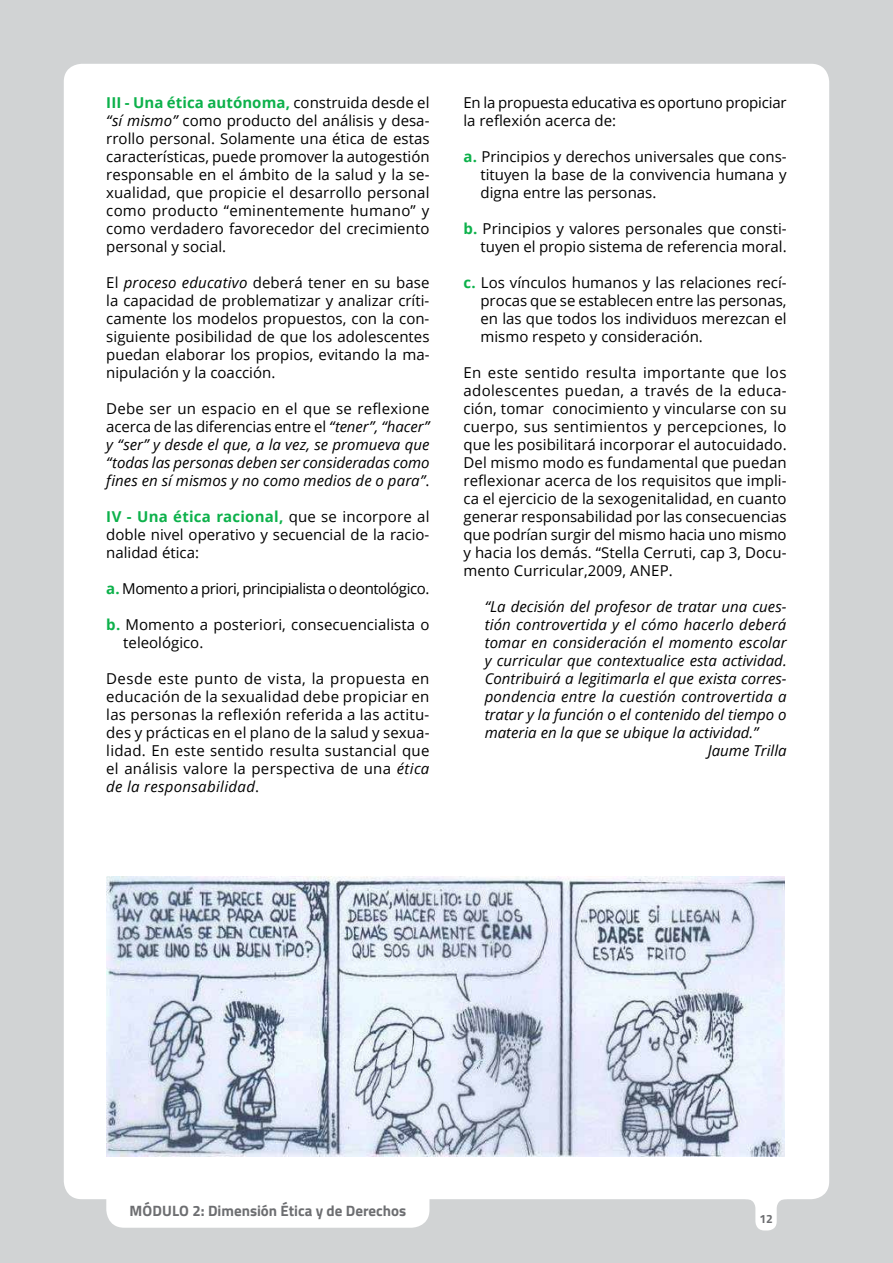
<style>
.page{position:relative;width:893px;height:1263px;background:#d1d3d4}
.page>*{position:absolute;margin:0;border:0;box-sizing:border-box;transform-origin:0 0}
.t1{font:15px/18px "Open Sans";color:#000;text-align:justify}
.t2{font:italic 15px/18px "Open Sans";letter-spacing:.005em;color:#000;text-align:justify}
.t3{font:15px "Open Sans";letter-spacing:-.03em;color:#000}
.t4{font:700 15px "Titillium Web";color:#6d6e71}
.t5{font:700 12px "Titillium Web";color:#6d6e71}
.s1{font-weight:700;color:#0db14b}
.s2{font-style:italic}
.s3{font-style:normal}
</style>
<div class="page">
<div style="left:64px;top:64px;width:765px;height:1135px;background:#fff;border-radius:18px"></div>
<div style="left:106px;top:1174px;width:323px;height:54px;background:#fff;border-radius:18px"></div>
<svg style="left:745px;top:1199px;width:42px;height:31px"></svg>
<img style="left:106px;top:876px;width:678px;height:281px">
<p class="t1" style="left:106px;top:93px;width:325px"><span class="s1">III - U na ética autónoma,</span> construida desde el <span class="s2">“sí mismo”</span> como producto del análisis y desa&shy;rrollo personal. Solamente una ética de estas características, puede promover la autogestión responsable en el ámbito de la salud y la se&shy;xualidad, que propicie el desarrollo personal como producto “eminentemente humano” y como verdadero favorecedor del crecimiento personal y social.</p>
<p class="t1" style="left:106px;top:273px;width:325px">El <span class="s2">proceso educativo</span> deberá tener en su base la capacidad de problematizar y analizar críti&shy;camente los modelos propuestos, con la con&shy;siguiente posibilidad de que los adolescentes puedan elaborar los propios, evitando la ma&shy;nipulación y la coacción.</p>
<p class="t2" style="left:106px;top:399px;width:325px"><span class="s3">Debe ser un espacio en el que se reflexione acerca de las diferencias entre el</span> “tener”, “hacer” y “ser” y desde el que, a la vez, se promueva que “todas las personas deben ser consideradas como fines en sí mismos y no como medios de o para”<span class="s3">.</span></p>
<p class="t1" style="left:106px;top:507px;width:325px"><span class="s1">IV - U na ética racional,</span> que se incorpore al doble nivel operativo y secuencial de la racio&shy;nalidad ética:</p>
<p class="t3" style="left:106px;top:578px;width:325px"><span class="s1">a.</span> Momento a priori, principialista o deontológico.</p>
<p class="t1" style="left:123px;top:615px;width:308px;text-indent:-17px"><span class="s1">b.</span> Momento a posteriori, consecuencialista o teleológico.</p>
<p class="t1" style="left:106px;top:669px;width:325px">Desde este punto de vista, la propuesta en educación de la sexualidad debe propiciar en las personas la reflexión referida a las actitu&shy;des y prácticas en el plano de la salud y sexua&shy;lidad. En este sentido resulta sustancial que el análisis valore la perspectiva de una <span class="s2">ética de la responsabilidad</span>.</p>
<p class="t1" style="left:463px;top:93px;width:325px">En la propuesta educativa es oportuno propiciar la reflexión acerca de:</p>
<p class="t1" style="left:480px;top:147px;width:308px;text-indent:-17px"><span class="s1">a.</span> Principios y derechos universales que cons&shy;tituyen la base de la convivencia humana y digna entre las personas.</p>
<p class="t1" style="left:463px;top:219px;width:325px;text-align:right"><span class="s1">b.</span> Principios y valores personales que consti&shy;tuyen el propio sistema de referencia moral.</p>
<p class="t1" style="left:480px;top:273px;width:308px;text-indent:-17px"><span class="s1">c.</span> Los vínculos humanos y las relaciones recí&shy;procas que se establecen entre las personas, en las que todos los individuos merezcan el mismo respeto y consideración.</p>
<p class="t1" style="left:463px;top:363px;width:325px">En este sentido resulta importante que los adolescentes puedan, a través de la educa&shy;ción, tomar conocimiento y vincularse con su cuerpo, sus sentimientos y percepciones, lo que les posibilitará incorporar el autocuidado.<br>Del mismo modo es fundamental que puedan reflexionar acerca de los requisitos que impli&shy;ca el ejercicio de la sexogenitalidad, en cuanto generar responsabilidad por las consecuencias que podrían surgir del mismo hacia uno mismo y hacia los demás. “Stella Cerruti, cap 3, Docu&shy;mento Curricular,2009, ANEP.</p>
<p class="t2" style="left:485px;top:597px;width:303px">“La decisión del profesor de tratar una cues-</p>
<p class="t2" style="left:485px;top:615px;width:303px">tión controvertida y el cómo hacerlo deberá</p>
<p class="t2" style="left:485px;top:633px;width:303px">tomar en consideración el momento escolar</p>
<p class="t2" style="left:485px;top:651px;width:304px">y curricular que contextualice esta actividad.</p>
<p class="t2" style="left:485px;top:669px;width:303px">Contribuirá a legitimarla el que exista corres-</p>
<p class="t2" style="left:485px;top:687px;width:304px">pondencia entre la cuestión controvertida a</p>
<p class="t2" style="left:485px;top:705px;width:303px">tratar y la función o el contenido del tiempo o</p>
<p class="t2" style="left:485px;top:723px;width:275px">materia en la que se ubique la actividad.”</p>
<p class="t2" style="left:708px;top:741px;width:80px">Jaume Trilla</p>
<p class="t4" style="left:130px;top:1199px;width:278px">Módulo 2: Dimensión Ética y de Derechos</p>
<p class="t5" style="left:759px;top:1210px;width:15px">12</p>
</div>
